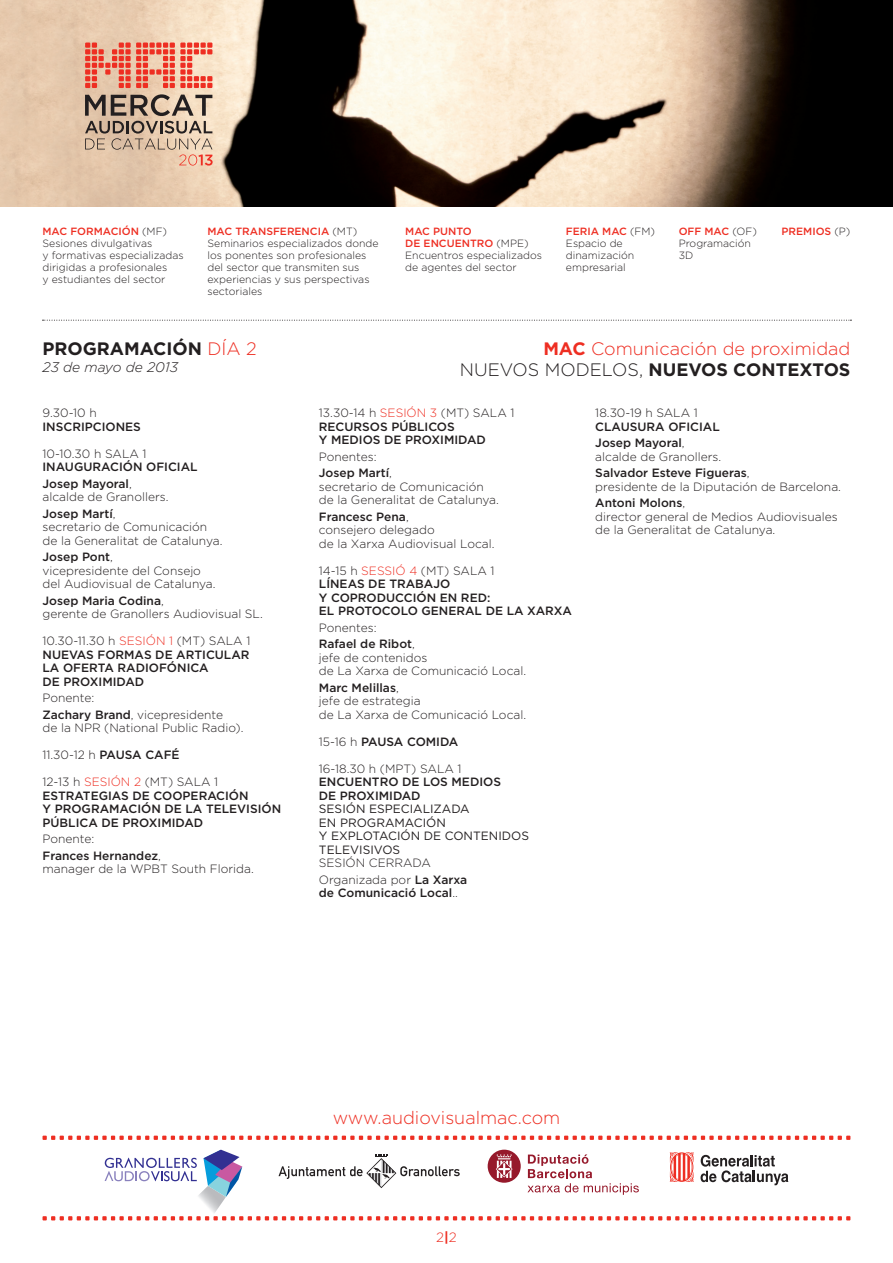
<style>
.page{position:relative;width:893px;height:1263px;background:#fff}
.page>*{position:absolute;margin:0;border:0;box-sizing:border-box;transform-origin:0 0}
.t1{font:300 18px/21px "Gotham";color:#ee2e22;text-align:right}
.t2{font:700 18px "Gotham";color:#231f20}
.t3{font:italic 300 13.95px "Gotham";color:#231f20}
.t4{font:300 13.5px "Gotham";color:#ee2e22}
.t5{font:300 12px/13.5px "Gotham";color:#231f20}
.t6{font:500 12px/13.5px "Gotham";color:#231f20}
.t7{font:12px/13.5px "Gotham";color:#231f20}
.t8{font:300 10.5px/12px "Gotham";color:#231f20}
.t9{font:500 10.5px "Gotham";color:#ee2e22}
.s1{font-weight:500;color:#ee2e22}
.s2{font-weight:300;color:#231f20}
.s3{font-weight:300;color:#ee2e22}
.s4{font-weight:300}
.s5{font-weight:500}
.s6{font-weight:700}
.s7{color:#231f20}
.s8{font-weight:700;color:#231f20}
</style>
<div class="page">
<img style="left:0;top:0;width:893px;height:206px">
<svg style="left:85px;top:94px;width:128px;height:72px;background:#bda58f"></svg>
<svg style="left:85px;top:43px;width:127px;height:45px;background:#ec8b76"></svg>
<svg style="left:43px;top:320px;width:808px;height:1px"></svg>
<svg style="left:43px;top:1216px;width:807px;height:4px"></svg>
<svg style="left:43px;top:1135px;width:807px;height:5px"></svg>
<svg style="left:670px;top:1152px;width:24px;height:30px"></svg>
<svg style="left:700px;top:1155px;width:88px;height:30px"></svg>
<svg style="left:279px;top:1154px;width:181px;height:34px"></svg>
<svg style="left:527px;top:1154px;width:112px;height:41px"></svg>
<svg style="left:488px;top:1150px;width:33px;height:33px"></svg>
<svg style="left:105px;top:1158px;width:92px;height:23px"></svg>
<img style="left:198px;top:1191px;width:28px;height:22px">
<svg style="left:203px;top:1150px;width:39px;height:47px"></svg>
<p class="t8" style="left:43px;top:225px;width:143px"><span class="s1">MAC FORMACIÓN</span> (MF)<br>Sesiones divulgativas<br>y formativas especializadas dirigidas a profesionales<br>y estudiantes del sector</p>
<p class="t8" style="left:207px;top:225px;width:173px"><span class="s1">MAC TRANSFERENCIA</span> (MT)<br>Seminarios especializados donde los ponentes son profesionales del sector que transmiten sus experiencias y sus perspectivas sectoriales</p>
<p class="t8" style="left:405px;top:225px;width:138px"><span class="s1">MAC PUNTO<br>DE ENCUENTRO</span> (MPE)<br>Encuentros especializados de agentes del sector</p>
<p class="t8" style="left:566px;top:225px;width:91px"><span class="s1">FERIA MAC</span> (FM)<br>Espacio de dinamización empresarial</p>
<p class="t8" style="left:679px;top:225px;width:80px"><span class="s1">OFF MAC</span> (OF)<br>Programación<br>3D</p>
<p class="t9" style="left:782px;top:225px;width:70px">PREMIOS <span class="s2">(P)</span></p>
<h1 class="t2" style="left:43px;top:338px;width:216px">PROGRAMACIÓN <span class="s3">DÍA 2</span></h1>
<p class="t3" style="left:43px;top:359px;width:137px">23 de mayo de 2013</p>
<p class="t5" style="left:43px;top:406px;width:56px">9.30-10 h</p>
<p class="t6" style="left:43px;top:419px;width:100px">INSCRIPCIONES</p>
<p class="t5" style="left:43px;top:446px;width:106px">10-10.30 h SALA 1</p>
<p class="t6" style="left:43px;top:458px;width:157px;line-height:16.5px">INAUGURACIÓN OFICIAL<br>Josep Mayoral<span class="s4">,</span></p>
<p class="t5" style="left:43px;top:488px;width:127px;line-height:16.5px">alcalde de Granollers.<br><span class="s5">Josep Martí</span>,</p>
<p class="t5" style="left:43px;top:520px;width:181px">secretario de Comunicación de la Generalitat de Catalunya.</p>
<p class="t5" style="left:43px;top:550px;width:175px"><span class="s5">Josep Pont</span>,<br>vicepresidente del Consejo del Audiovisual de Catalunya.</p>
<p class="t5" style="left:43px;top:593px;width:222px"><span class="s5">Josep Maria Codina</span>,<br>gerente de Granollers Audiovisual SL.</p>
<p class="t6" style="left:43px;top:634px;width:209px"><span class="s4">10.30-11.30 h</span> <span class="s3">SESIÓN 1</span> <span class="s4">(MT) SALA 1<br></span>NUEVAS FORMAS DE ARTICULAR<br>LA OFERTA RADIOFÓNICA<br>DE PROXIMIDAD</p>
<p class="t5" style="left:43px;top:689px;width:182px;line-height:16.5px">Ponente:<br><span class="s5">Zachary Brand</span>, vicepresidente</p>
<p class="t5" style="left:43px;top:721px;width:203px">de la NPR (National Public Radio).</p>
<p class="t5" style="left:43px;top:748px;width:139px">11.30-12 h <span class="s5">PAUSA CAFÉ</span></p>
<p class="t6" style="left:43px;top:775px;width:240px"><span class="s4">12-13 h</span> <span class="s3">SESIÓN 2</span> <span class="s4">(MT) SALA 1<br></span>ESTRATEGIAS DE COOPERACIÓN<br>Y PROGRAMACIÓN DE LA TELEVISIÓN<br>PÚBLICA DE PROXIMIDAD</p>
<p class="t6" style="left:43px;top:830px;width:120px;line-height:16.5px"><span class="s4">Ponente:<br></span>Frances Hernandez<span class="s4">,</span></p>
<p class="t5" style="left:43px;top:862px;width:213px">manager de la WPBT South Florida.</p>
<h1 class="t1" style="left:460px;top:338px;width:392px"><span class="s6">MAC</span> Comunicación de proximidad<br><span class="s7">NUEVOS MODELOS,</span> <span class="s8">NUEVOS CONTEXTOS</span></h1>
<p class="t6" style="left:319px;top:406px;width:197px"><span class="s4">13.30-14 h</span> <span class="s3">SESIÓN 3</span> <span class="s4">(MT) SALA 1<br></span>RECURSOS PÚBLICOS<br>Y MEDIOS DE PROXIMIDAD</p>
<p class="t5" style="left:319px;top:448px;width:75px;line-height:16.5px">Ponentes:<br><span class="s5">Josep Martí</span>,</p>
<p class="t5" style="left:319px;top:479px;width:181px">secretario de Comunicación de la Generalitat de Catalunya.</p>
<p class="t5" style="left:319px;top:509px;width:177px"><span class="s5">Francesc Pena</span>,<br>consejero delegado<br>de la Xarxa Audiovisual Local.</p>
<p class="t6" style="left:319px;top:563px;width:255px"><span class="s4">14-15 h</span> <span class="s3">SESSIÓ 4</span> <span class="s4">(MT) SALA 1<br></span>LÍNEAS DE TRABAJO<br>Y COPRODUCCIÓN EN RED:<br>EL PROTOCOLO GENERAL DE LA XARXA</p>
<p class="t6" style="left:319px;top:619px;width:97px;line-height:16.5px"><span class="s4">Ponentes:<br></span>Rafael de Ribot<span class="s4">,</span></p>
<p class="t5" style="left:319px;top:650px;width:209px">jefe de contenidos<br>de La Xarxa de Comunicació Local.</p>
<p class="t5" style="left:319px;top:680px;width:209px"><span class="s5">Marc Melillas</span>,<br>jefe de estrategia<br>de La Xarxa de Comunicació Local.</p>
<p class="t6" style="left:319px;top:734px;width:141px"><span class="s4">15-16 h</span> PAUSA COMIDA</p>
<p class="t5" style="left:319px;top:761px;width:144px">16-18.30 h (MPT) SALA 1</p>
<p class="t6" style="left:319px;top:775px;width:184px">ENCUENTRO DE LOS MEDIOS<br>DE PROXIMIDAD</p>
<p class="t7" style="left:319px;top:802px;width:212px">SESIÓN ESPECIALIZADA<br>EN PROGRAMACIÓN<br>Y EXPLOTACIÓN DE CONTENIDOS<br>TELEVISIVOS</p>
<p class="t5" style="left:319px;top:854px;width:150px;line-height:16.5px">SESIÓN CERRADA<br>Organizada por <span class="s5">La Xarxa</span></p>
<p class="t6" style="left:319px;top:886px;width:140px">de Comunicació Local<span class="s4">..</span></p>
<p class="t5" style="left:595px;top:406px;width:104px">18.30-19 h SALA 1</p>
<p class="t6" style="left:595px;top:418px;width:126px;line-height:16.5px">CLAUSURA OFICIAL<br>Josep Mayoral<span class="s4">,</span></p>
<p class="t6" style="left:595px;top:448px;width:156px;line-height:16.5px"><span class="s4">alcalde de Granollers.<br></span>Salvador Esteve Figueras<span class="s4">,</span></p>
<p class="t5" style="left:595px;top:478px;width:247px;line-height:16.5px">presidente de la Diputación de Barcelona.<br><span class="s5">Antoni Molons</span>,</p>
<p class="t5" style="left:595px;top:509px;width:244px">director general de Medios Audiovisuales de la Generalitat de Catalunya.</p>
<h1 class="t1" style="left:333px;top:1107px;width:229px">www.audiovisualmac.com</h1>
<p class="t4" style="left:436px;top:1230px;width:22px">2<span class="s6">|</span>2</p>
</div>
